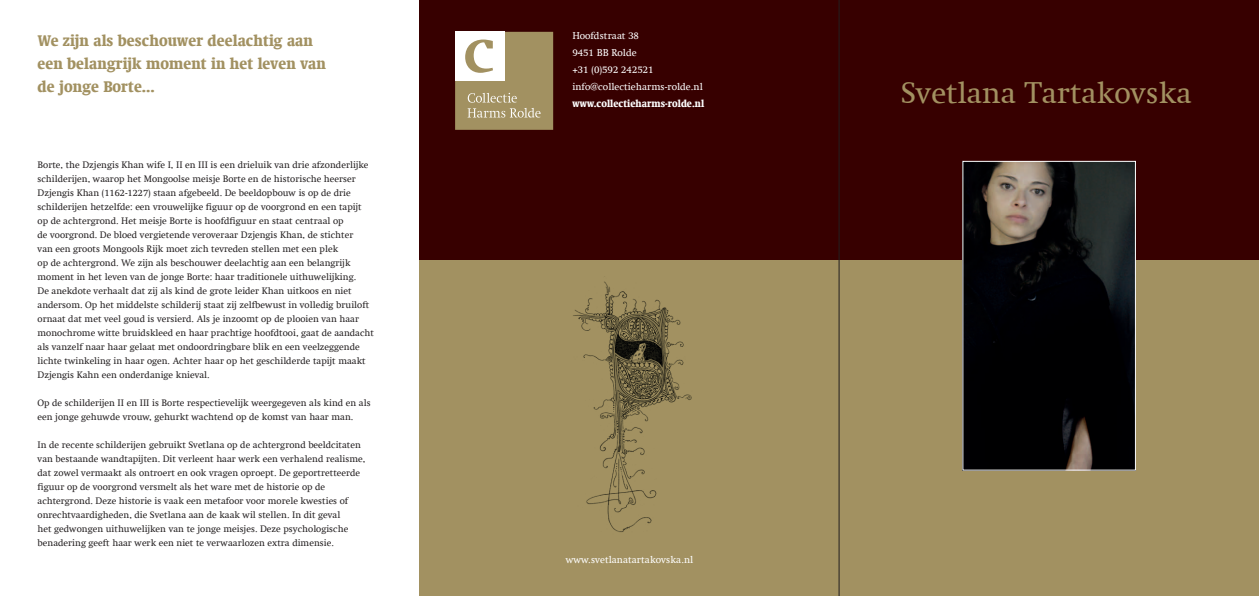
<style>
.page{position:relative;width:1259px;height:596px;background:#fff}
.page>*{position:absolute;margin:0;border:0;box-sizing:border-box;transform-origin:0 0}
.t1{font:30.3px "Swift Com";color:#a29161}
.t2{font:15.5px/23px "Swift Com Black Condesed";color:#a29161}
.t3{font:10px/17px "Swift Com";color:#fff}
.t4{font:10px "Swift Com Black Condesed";color:#fff}
.t5{font:9.5px/14px "Swift Com";color:#231f20}
</style>
<div class="page">
<div style="left:420px;top:0;width:839px;height:595px;background:#a29161"></div>
<div style="left:420px;top:0;width:839px;height:259px;background:#370000"></div>
<img style="left:964px;top:163px;width:169px;height:305px">
<img style="left:573px;top:281px;width:119px;height:251px">
<svg style="left:455px;top:32px;width:98px;height:98px;background:#b8ab87"></svg>
<hr style="left:839px;top:0;width:1px;height:595px;background:#231f20">
<h2 class="t2" style="left:38px;top:29px;width:290px">We zijn als beschouwer deelachtig aan een belangrijk moment in het leven van de jonge Borte...</h2>
<p class="t3" style="left:572px;top:27px;width:132px">Hoofdstraat 38<br>9451 BB Rolde<br>+31 (0)592 242521 info@collectieharms-rolde.nl</p>
<p class="t4" style="left:572px;top:97px;width:133px">www.collectieharms-rolde.nl</p>
<p class="t5" style="left:38px;top:157px;width:338px">Borte, the Dzjengis Khan wife I, II en III is een drieluik van drie afzonderlijke schilderijen, waarop het Mongoolse meisje Borte en de historische heerser Dzjengis Khan (1162-1227) staan afgebeeld. De beeldopbouw is op de drie schilderijen hetzelfde: een vrouwelijke figuur op de voorgrond en een tapijt op de achtergrond. Het meisje Borte is hoofdfiguur en staat centraal op<br>de voorgrond. De bloed vergietende veroveraar Dzjengis Khan, de stichter<br>van een groots Mongools Rijk moet zich tevreden stellen met een plek<br>op de achtergrond. We zijn als beschouwer deelachtig aan een belangrijk moment in het leven van de jonge Borte: haar traditionele uithuwelijking.<br>De anekdote verhaalt dat zij als kind de grote leider Khan uitkoos en niet andersom. Op het middelste schilderij staat zij zelfbewust in volledig bruiloft ornaat dat met veel goud is versierd. Als je inzoomt op de plooien van haar monochrome witte bruidskleed en haar prachtige hoofdtooi, gaat de aandacht als vanzelf naar haar gelaat met ondoordringbare blik en een veelzeggende lichte twinkeling in haar ogen. Achter haar op het geschilderde tapijt maakt Dzjengis Kahn een onderdanige knieval.</p>
<p class="t5" style="left:38px;top:396px;width:334px">Op de schilderijen II en III is Borte respectievelijk weergegeven als kind en als een jonge gehuwde vrouw, gehurkt wachtend op de komst van haar man.</p>
<p class="t5" style="left:38px;top:438px;width:329px">In de recente schilderijen gebruikt Svetlana op de achtergrond beeldcitaten van bestaande wandtapijten. Dit verleent haar werk een verhalend realisme, dat zowel vermaakt als ontroert en ook vragen oproept. De geportretteerde figuur op de voorgrond versmelt als het ware met de historie op de achtergrond. Deze historie is vaak een metafoor voor morele kwesties of onrechtvaardigheden, die Svetlana aan de kaak wil stellen. In dit geval<br>het gedwongen uithuwelijken van te jonge meisjes. Deze psychologische benadering geeft haar werk een niet te verwaarlozen extra dimensie.</p>
<p class="t3" style="left:565px;top:551px;width:129px">www.svetlanatartakovska.nl</p>
<h1 class="t1" style="left:901px;top:75px;width:292px">Svetlana Tartakovska</h1>
</div>
